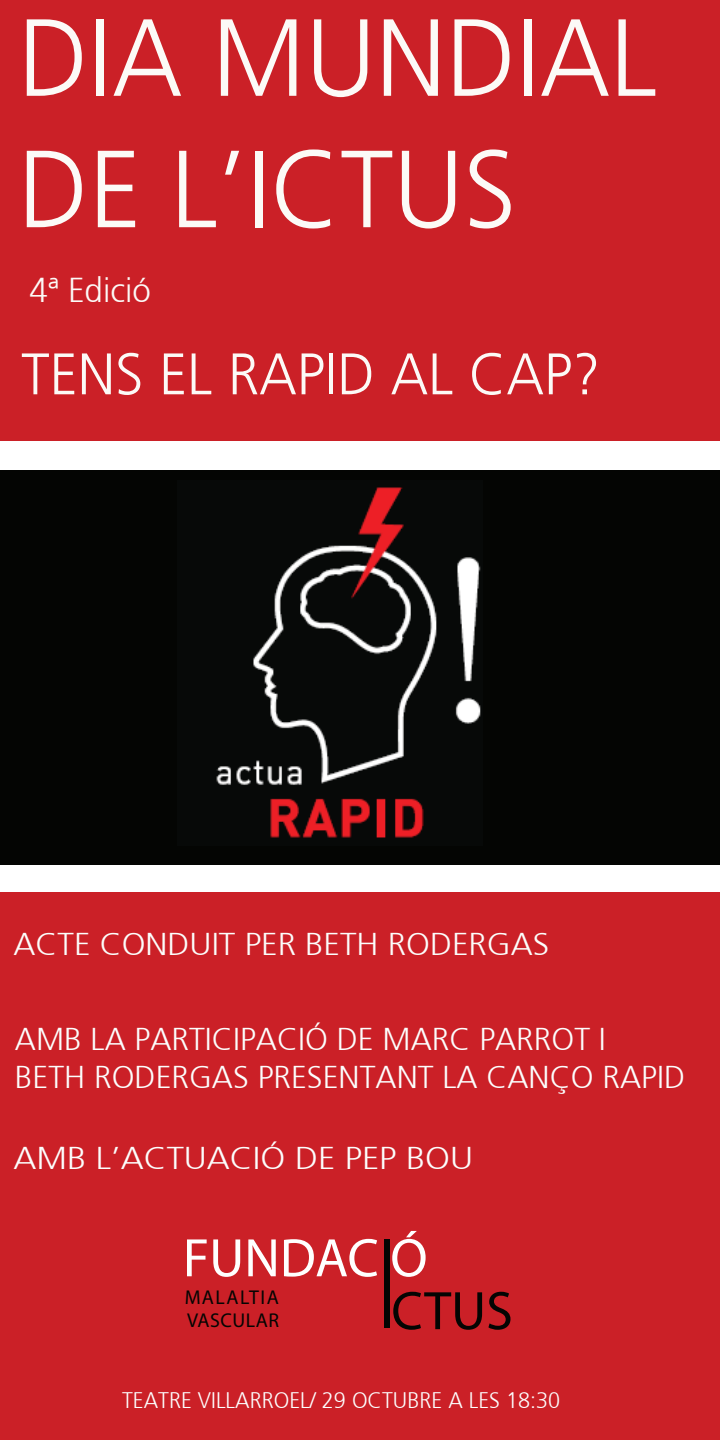
<style>
.page{position:relative;width:720px;height:1440px;background:#fff}
.page>*{position:absolute;margin:0;border:0;box-sizing:border-box;transform-origin:0 0}
.t1{font:300 109.5px/131.4px "Frutiger";color:#fcfaf7;scale:.96 1}
.t2{font:300 58.5px "Frutiger";color:#fcfaf7;scale:.96 1}
.t3{font:54.6px/52.9px "Gill Sans";color:#fff}
.t4{font:300 34.5px "Frutiger";color:#fcfaf7;scale:.96 1}
.t5{font:300 31.5px/37.8px "Frutiger";color:#fcfefd}
.t6{font:300 31.5px "Frutiger";color:#fcfefc;scale:1.05 1}
.t7{font:300 31.5px "Frutiger";color:#fcfefd;scale:1.09 1}
.t8{font:300 22.5px "Frutiger";color:#fdfefe;scale:.96 1}
.t9{font:20.1px/22.8px "Gill Sans";letter-spacing:.025em;color:#040503}
.s1{color:#040503}
</style>
<div class="page">
<div style="left:0;top:470px;width:720px;height:395px;background:#040503"></div>
<div style="left:0;top:0;width:720px;height:441px;background:#cb2027"></div>
<div style="left:0;top:893px;width:720px;height:547px;background:#cb2027"></div>
<img style="left:177px;top:480px;width:306px;height:365px">
<div style="left:384px;top:1239px;width:5px;height:89px;background:#040503"></div>
<p class="t1" style="left:18px;top:-2px;width:667px">DIA MUNDIAL<br>DE L’ICTUS</p>
<p class="t4" style="left:30px;top:275px;width:128px">4ª Edició</p>
<p class="t2" style="left:21px;top:349px;width:605px">TENS EL RAPID AL CAP?</p>
<p class="t6" style="left:13px;top:931px;width:512px">ACTE CONDUIT PER BETH RODERGAS</p>
<p class="t5" style="left:15px;top:1022px;width:672px">AMB LA PARTICIPACIÓ DE MARC PARROT I<br>BETH RODERGAS PRESENTANT LA CANÇO RAPID</p>
<p class="t7" style="left:13px;top:1144px;width:423px">AMB L’ACTUACIÓ DE PEP BOU</p>
<p class="t3" style="left:391px;top:1231px;width:123px;text-indent:-208px">FUNDAC Ó<br><span class="s1">CTUS</span></p>
<p class="t9" style="left:185px;top:1286px;width:96px">MALALTIA<br>VASCULAR</p>
<p class="t8" style="left:122px;top:1391px;width:458px">TEATRE VILLARROEL/ 29 OCTUBRE A LES 18:30</p>
</div>
